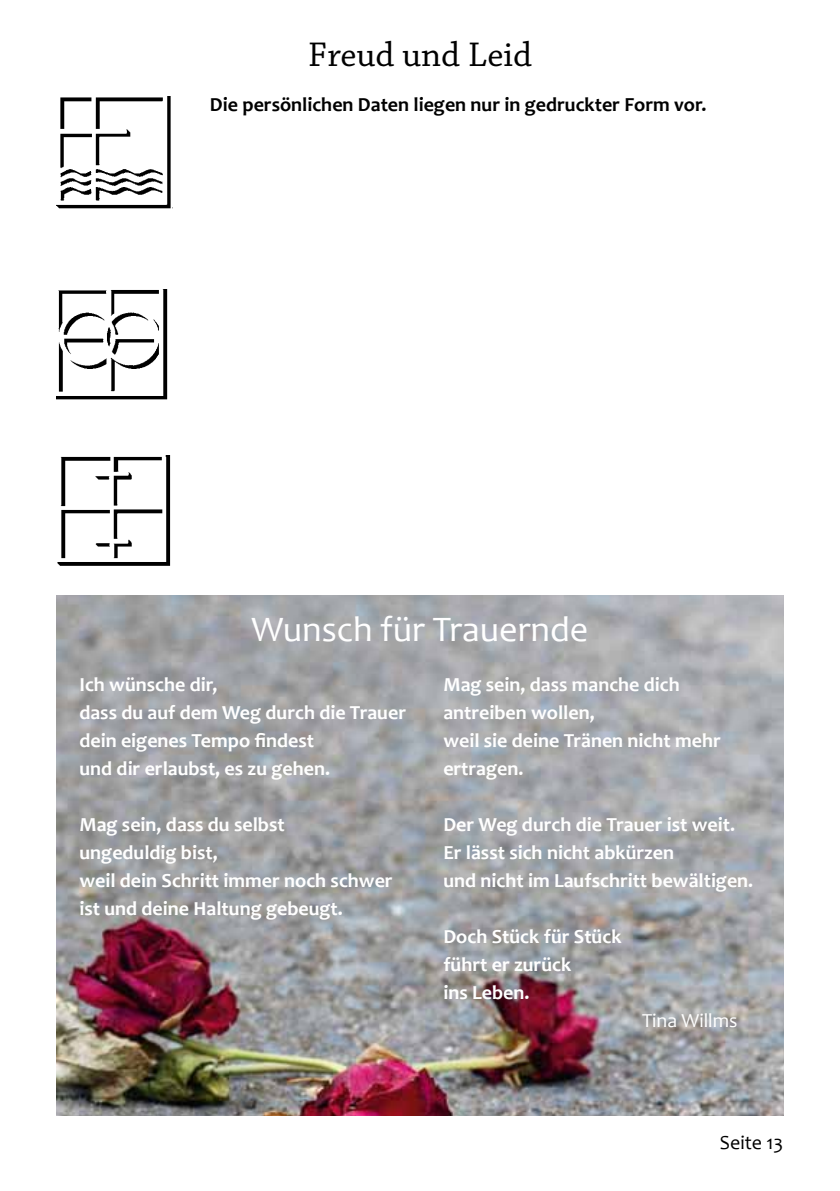
<style>
.page{position:relative;width:840px;height:1191px;background:#fff}
.page>*{position:absolute;margin:0;border:0;box-sizing:border-box;transform-origin:0 0}
.t1{font:36px "Candara";color:#fff}
.t2{font:36px "Chaparral Pro";color:#000}
.t3{font:700 20px/28px "Candara";color:#fff}
.t4{font:700 20px "Candara";color:#000}
.t5{font:20px "Candara";color:#fff}
.t6{font:20px "Candara";color:#000}
</style>
<div class="page">
<img style="left:57px;top:96px;width:116px;height:113px">
<img style="left:57px;top:289px;width:111px;height:111px">
<img style="left:57px;top:455px;width:114px;height:111px">
<img style="left:57px;top:595px;width:725px;height:520px">
<h1 class="t2" style="left:308px;top:35px;width:225px">Freud und Leid</h1>
<p class="t4" style="left:210px;top:92px;width:498px">Die persönlichen Daten liegen nur in gedruckter Form vor.</p>
<h1 class="t1" style="left:251px;top:606px;width:338px">Wunsch für Trauernde</h1>
<p class="t3" style="left:79px;top:670px;width:328px">Ich wünsche dir,<br>dass du auf dem Weg durch die Trauer dein eigenes Tempo findest<br>und dir erlaubst, es zu gehen.</p>
<p class="t3" style="left:79px;top:810px;width:314px">Mag sein, dass du selbst<br>ungeduldig bist,<br>weil dein Schritt immer noch schwer ist und deine Haltung gebeugt.</p>
<p class="t3" style="left:443px;top:670px;width:279px">Mag sein, dass manche dich antreiben wollen,<br>weil sie deine Tränen nicht mehr ertragen.</p>
<p class="t3" style="left:443px;top:810px;width:311px">Der Weg durch die Trauer ist weit.<br>Er lässt sich nicht abkürzen<br>und nicht im Laufschritt bewältigen.</p>
<p class="t3" style="left:443px;top:922px;width:180px">Doch Stück für Stück führt er zurück<br>ins Leben.</p>
<p class="t5" style="left:641px;top:1008px;width:97px">Tina Willms</p>
<p class="t6" style="left:719px;top:1129px;width:65px">Seite 13</p>
</div>
